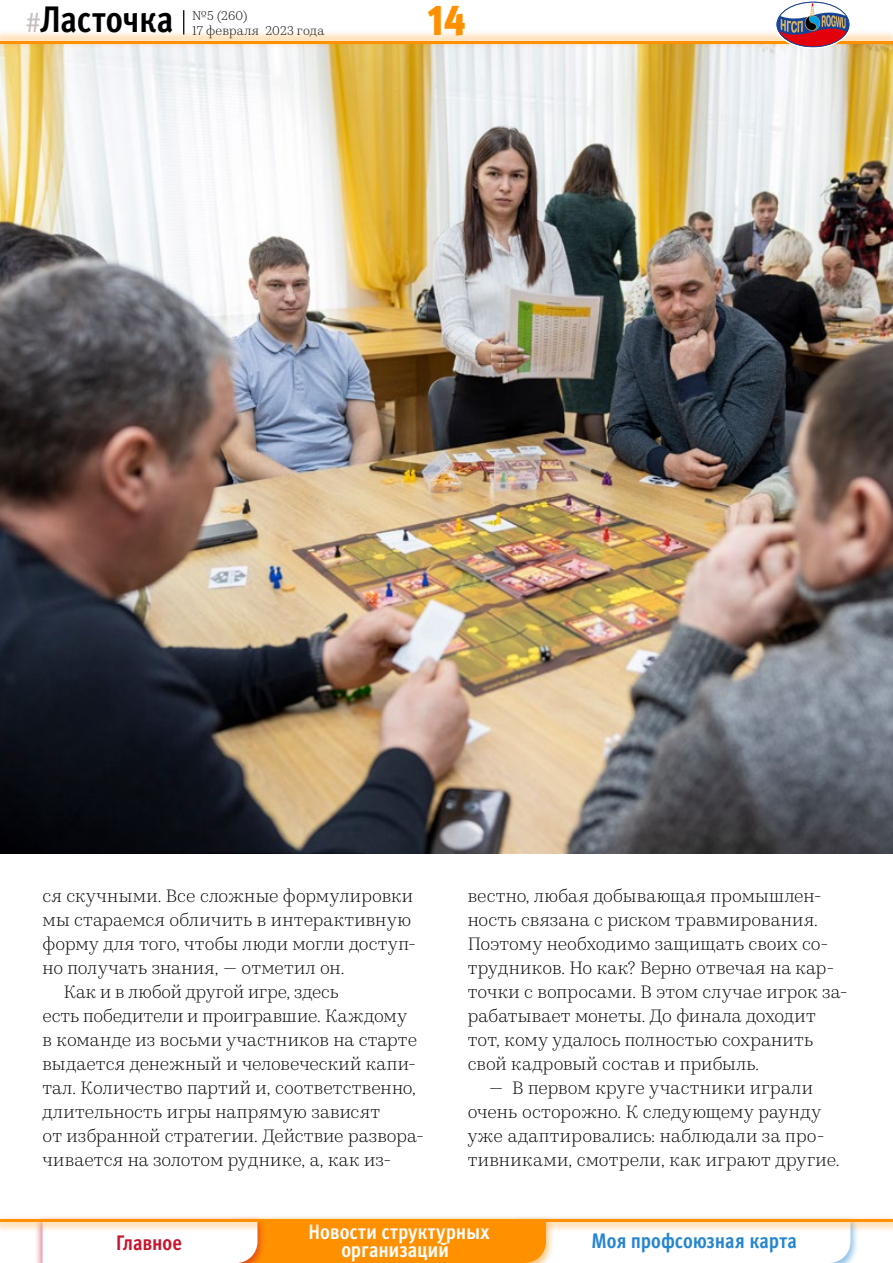
<style>
.page{position:relative;width:893px;height:1263px;background:#fff}
.page>*{position:absolute;margin:0;border:0;box-sizing:border-box;transform-origin:0 0}
.t1{font:900 condensed 43.5px "Meta Pro";color:#ff9000}
.t2{font:700 condensed 36.9px "Meta Pro";letter-spacing:-.005em;color:#000}
.t3{font:700 condensed 21px/18px "Meta Pro";color:#fff;text-align:center}
.t4{font:700 condensed 21px "Meta Pro";letter-spacing:-.005em;color:#2585d0}
.t5{font:700 condensed 21px "Meta Pro";letter-spacing:-.005em;color:#c8142d}
.t6{font:300 18px/24px "Kazimir Text";letter-spacing:.01em;color:#000}
.t7{font:300 12.75px/15px "Kazimir Text";letter-spacing:.015em;color:#000}
.s1{font-weight:400;font-stretch:normal;font-size:27px;color:#c6c0be}
</style>
<div class="page">
<img style="left:0;top:48px;width:893px;height:806px">
<svg style="left:183px;top:10px;width:1px;height:19px"></svg>
<div style="left:35px;top:1215px;width:231px;height:48px;background:#c8142d;opacity:.5"></div>
<svg style="left:43px;top:1233px;width:807px;height:30px"></svg>
<div style="left:0;top:29px;width:893px;height:19px;background:#ff9000;opacity:.3"></div>
<hr style="left:0;top:41px;width:893px;height:3px;background:#ff9000">
<div style="left:0;top:1214px;width:893px;height:19px;background:#ff9000;opacity:.3"></div>
<hr style="left:0;top:1219px;width:893px;height:3px;background:#ff9000">
<svg style="left:775px;top:2px;width:75px;height:46px"></svg>
<div style="left:775px;top:0;width:75px;height:48px;border:1px solid #fff;border-radius:50%"></div>
<h2 class="t2" style="left:26px;top:-9px;width:149px"><span class="s1">#</span>Ласточка</h2>
<p class="t7" style="left:192px;top:7px;width:133px">№5 (260)<br>17 февраля 2023 года</p>
<h1 class="t1" style="left:427px;top:-14px;width:39px">14</h1>
<p class="t6" style="left:43px;top:882px;width:372px">ся скучными. Все сложные формулировки</p>
<p class="t6" style="left:43px;top:907px;width:370px">мы стараемся обличить в интерактивную</p>
<p class="t6" style="left:43px;top:931px;width:375px">форму для того, чтобы люди могли доступ-</p>
<p class="t6" style="left:43px;top:955px;width:303px">но получать знания, — отметил он.</p>
<p class="t6" style="left:64px;top:979px;width:276px">Как и в любой другой игре, здесь</p>
<p class="t6" style="left:43px;top:1003px;width:366px">есть победители и проигравшие. Каждому</p>
<p class="t6" style="left:43px;top:1027px;width:376px">в команде из восьми участников на старте</p>
<p class="t6" style="left:43px;top:1051px;width:375px">выдается денежный и человеческий капи-</p>
<p class="t6" style="left:43px;top:1075px;width:375px">тал. Количество партий и, соответственно,</p>
<p class="t6" style="left:43px;top:1099px;width:339px">длительность игры напрямую зависят</p>
<p class="t6" style="left:43px;top:1123px;width:383px">от избранной стратегии. Действие развора-</p>
<p class="t6" style="left:43px;top:1147px;width:350px">чивается на золотом руднике, а, как из-</p>
<p class="t6" style="left:468px;top:883px;width:381px">вестно, любая добывающая промышлен&shy;ность связана с риском травмирования.<br>Поэтому необходимо защищать своих со&shy;трудников. Но как? Верно отвечая на кар&shy;точки с вопросами. В этом случае игрок за&shy;рабатывает монеты. До финала доходит тот, кому удалось полностью сохранить свой кадровый состав и прибыль.</p>
<p class="t6" style="left:468px;top:1075px;width:373px;text-indent:21px">— В первом круге участники играли очень осторожно. К следующему раунду уже адаптировались: наблюдали за про&shy;тивниками, смотрели, как играют другие.</p>
<p class="t5" style="left:116px;top:1226px;width:67px">Главное</p>
<p class="t3" style="left:309px;top:1222px;width:182px">Новости структурных организаций</p>
<p class="t4" style="left:592px;top:1225px;width:207px">Моя профсоюзная карта</p>
</div>
